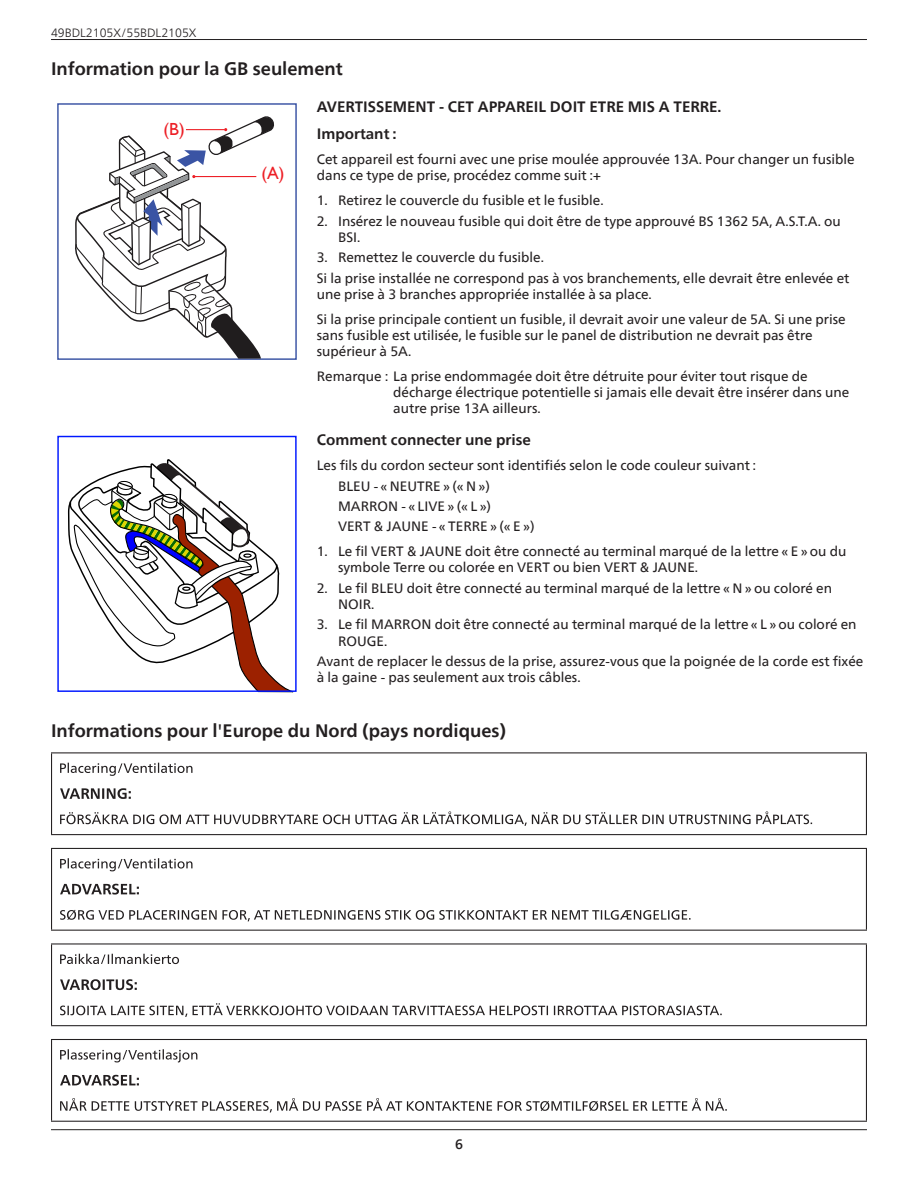
<style>
.page{position:relative;width:918px;height:1188px;background:#fff}
.page>*{position:absolute;margin:0;border:0;box-sizing:border-box;transform-origin:0 0}
.Head_Safty_2{font:700 18px "Neue Frutiger World";color:#231f20}
.t1{font:17.55px "Gill Sans";color:#ed1f26}
.Body_Bold{font:700 15px "Neue Frutiger World";color:#231f20}
.Body_Safty{font:13.5px/16.2px "Neue Frutiger World";color:#231f20}
.Body{font:13.5px/16.2px "Neue Frutiger World";color:#231f20}
.note{font:13.5px/16.2px "Neue Frutiger World";color:#231f20}
.Body_Indent{font:13.5px "Neue Frutiger World";color:#231f20}
.t2{font:500 13.5px "Neue Frutiger World";color:#231f20}
.t3{font:300 12px "Neue Frutiger World";color:#231f20}
</style>
<div class="page">
<hr style="left:51px;top:1129px;width:816px;height:1px;background:#231f20">
<hr style="left:51px;top:39px;width:816px;height:1px;background:#231f20">
<div style="left:57px;top:103px;width:240px;height:257px;border:1px solid #3a54a4"></div>
<svg style="left:74px;top:116px;width:201px;height:244px"></svg>
<svg style="left:69px;top:459px;width:225px;height:234px"></svg>
<div style="left:57px;top:436px;width:240px;height:256px;border:1px solid #0018ff"></div>
<hr style="left:51px;top:752px;width:816px;height:1px;background:#231f20">
<hr style="left:51px;top:753px;width:1px;height:81px;background:#231f20">
<hr style="left:866px;top:753px;width:1px;height:81px;background:#231f20">
<hr style="left:51px;top:834px;width:816px;height:1px;background:#231f20">
<svg style="left:60px;top:763px;width:132px;height:13px"></svg>
<svg style="left:60px;top:788px;width:71px;height:11px"></svg>
<svg style="left:60px;top:811px;width:752px;height:15px"></svg>
<hr style="left:51px;top:848px;width:816px;height:1px;background:#231f20">
<hr style="left:51px;top:849px;width:1px;height:81px;background:#231f20">
<hr style="left:866px;top:849px;width:1px;height:81px;background:#231f20">
<hr style="left:51px;top:930px;width:816px;height:1px;background:#231f20">
<svg style="left:60px;top:858px;width:132px;height:13px"></svg>
<svg style="left:60px;top:884px;width:79px;height:11px"></svg>
<svg style="left:60px;top:910px;width:631px;height:11px"></svg>
<hr style="left:51px;top:943px;width:816px;height:2px;background:#231f20">
<hr style="left:51px;top:945px;width:1px;height:80px;background:#231f20">
<hr style="left:866px;top:945px;width:1px;height:80px;background:#231f20">
<hr style="left:51px;top:1025px;width:816px;height:1px;background:#231f20">
<svg style="left:60px;top:954px;width:119px;height:10px"></svg>
<svg style="left:60px;top:979px;width:77px;height:11px"></svg>
<svg style="left:60px;top:1003px;width:662px;height:14px"></svg>
<hr style="left:51px;top:1039px;width:816px;height:1px;background:#231f20">
<hr style="left:51px;top:1040px;width:1px;height:81px;background:#231f20">
<hr style="left:866px;top:1040px;width:1px;height:81px;background:#231f20">
<hr style="left:51px;top:1121px;width:816px;height:1px;background:#231f20">
<svg style="left:60px;top:1049px;width:137px;height:13px"></svg>
<svg style="left:60px;top:1075px;width:79px;height:11px"></svg>
<svg style="left:60px;top:1098px;width:667px;height:14px"></svg>
<p class="t3" style="left:51px;top:24px;width:147px">49BDL2105X/55BDL2105X</p>
<p class="Head_Safty_2" style="left:51px;top:53px;width:293px">Information pour la GB seulement</p>
<p class="Body_Bold" style="left:317px;top:94px;width:406px">AVERTISSEMENT - CET APPAREIL DOIT ETRE MIS A TERRE.</p>
<p class="Body_Bold" style="left:317px;top:121px;width:81px">Important :</p>
<p class="Body_Safty" style="left:317px;top:152px;width:539px">Cet appareil est fourni avec une prise moulée approuvée 13A. Pour changer un fusible dans ce type de prise, procédez comme suit :+</p>
<p class="Body_Safty" style="left:317px;top:193px;width:288px">1. Retirez le couvercle du fusible et le fusible.</p>
<p class="Body_Safty" style="left:338px;top:213px;width:504px;text-indent:-21px">2. Insérez le nouveau fusible qui doit être de type approuvé BS 1362 5A, A.S.T.A. ou<br>BSI.</p>
<p class="Body_Safty" style="left:317px;top:250px;width:229px">3. Remettez le couvercle du fusible.</p>
<p class="Body_Safty" style="left:317px;top:270px;width:534px">Si la prise installée ne correspond pas à vos branchements, elle devrait être enlevée et une prise à 3 branches appropriée installée à sa place.</p>
<p class="Body_Safty" style="left:317px;top:311px;width:530px">Si la prise principale contient un fusible, il devrait avoir une valeur de 5A. Si une prise sans fusible est utilisée, le fusible sur le panel de distribution ne devrait pas être supérieur à 5A.</p>
<p class="note" style="left:393px;top:368px;width:458px;text-indent:-77px">Remarque : La prise endommagée doit être détruite pour éviter tout risque de décharge électrique potentielle si jamais elle devait être insérer dans une autre prise 13A ailleurs.</p>
<p class="Body_Bold" style="left:317px;top:426px;width:216px">Comment connecter une prise</p>
<p class="Body" style="left:317px;top:458px;width:441px">Les fils du cordon secteur sont identifiés selon le code couleur suivant :</p>
<p class="Body_Indent" style="left:338px;top:475px;width:153px">BLEU - « NEUTRE » (« N »)</p>
<p class="Body_Indent" style="left:338px;top:496px;width:155px">MARRON - « LIVE » (« L »)</p>
<p class="Body_Indent" style="left:338px;top:516px;width:198px">VERT &amp; JAUNE - « TERRE » (« E »)</p>
<p class="Body_Safty" style="left:338px;top:544px;width:510px;text-indent:-21px">1. Le fil VERT &amp; JAUNE doit être connecté au terminal marqué de la lettre « E » ou du symbole Terre ou colorée en VERT ou bien VERT &amp; JAUNE.</p>
<p class="Body_Safty" style="left:338px;top:580px;width:495px;text-indent:-21px">2. Le fil BLEU doit être connecté au terminal marqué de la lettre « N » ou coloré en<br>NOIR.</p>
<p class="Body_Safty" style="left:338px;top:617px;width:520px;text-indent:-21px">3. Le fil MARRON doit être connecté au terminal marqué de la lettre « L » ou coloré en<br>ROUGE.</p>
<p class="Body" style="left:317px;top:654px;width:548px">Avant de replacer le dessus de la prise, assurez-vous que la poignée de la corde est fixée à la gaine - pas seulement aux trois câbles.</p>
<p class="Head_Safty_2" style="left:51px;top:715px;width:457px">Informations pour l'Europe du Nord (pays nordiques)</p>
<p class="t1" style="left:164px;top:119px;width:23px">(B)</p>
<p class="t1" style="left:261px;top:163px;width:24px">(A)</p>
<p class="t2" style="left:455px;top:1133px;width:9px">6</p>
</div>
